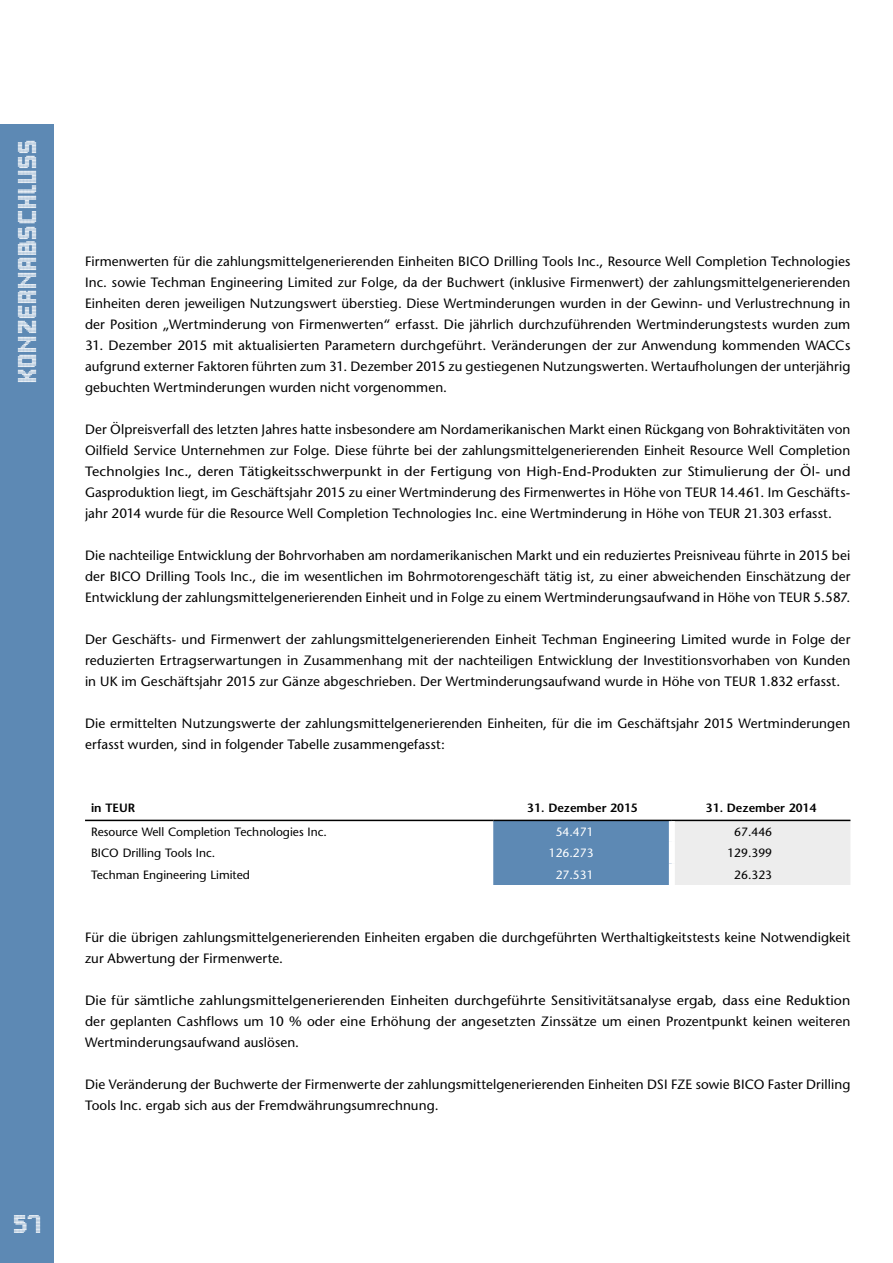
<style>
.page{position:relative;width:893px;height:1263px;background:#fff}
.page>*{position:absolute;margin:0;border:0;box-sizing:border-box;transform-origin:0 0}
.t1{font:22.5px "Sams Town";letter-spacing:.05em;color:#fff}
._2016-Fließtext{font:13.5px/21px "Stone Sans";letter-spacing:.01em;color:#000;text-align:justify}
._2016-Fließtext-2{font:13.5px/21px "Stone Sans";letter-spacing:.01em;color:#000;text-align:justify;scale:1.05 1}
.Aufzählungszeichen{font:12px "Stone Sans";color:#000}
.Aufzählungszeichen-2{font:600 12px "Stone Sans";color:#000}
.Aufzählungszeichen-3{font:12px "Stone Sans";color:#fff}
</style>
<div class="page">
<div style="left:0;top:124px;width:54px;height:1139px;background:#5d89b4"></div>
<svg style="left:493px;top:821px;width:357px;height:64px;background:#a4bacf"></svg>
<hr style="left:493px;top:820px;width:179px;height:1px;background:#000">
<hr style="left:672px;top:820px;width:178px;height:1px;background:#000">
<hr style="left:85px;top:820px;width:408px;height:1px;background:#000">
<div style="left:669px;top:821px;width:6px;height:21px;background:#fff"></div>
<div style="left:669px;top:842px;width:6px;height:21px;background:#fff"></div>
<div style="left:669px;top:863px;width:6px;height:22px;background:#fff"></div>
<h1 class="t1" style="left:14px;top:383px;width:244px;rotate:-90deg">KONZERNABSCHLUSS</h1>
<h1 class="t1" style="left:13px;top:1212px;width:29px">57</h1>
<p class="_2016-Fließtext" style="left:85px;top:251px;width:767px">Firmenwerten für die zahlungsmittelgenerierenden Einheiten BICO Drilling Tools Inc., Resource Well Completion Technologies Inc. sowie Techman Engineering Limited zur Folge, da der Buchwert (inklusive Firmenwert) der zahlungsmittelgenerierenden Einheiten deren jeweiligen Nutzungswert überstieg. Diese Wertminderungen wurden in der Gewinn- und Verlustrechnung in der Position „Wertminderung von Firmenwerten“ erfasst. Die jährlich durchzuführenden Wertminderungstests wurden zum</p>
<p class="_2016-Fließtext" style="left:85px;top:335px;width:767px">31. Dezember 2015 mit aktualisierten Parametern durchgeführt. Veränderungen der zur Anwendung kommenden WACCs aufgrund externer Faktoren führten zum 31. Dezember 2015 zu gestiegenen Nutzungswerten. Wertaufholungen der unterjährig gebuchten Wertminderungen wurden nicht vorgenommen.</p>
<p class="_2016-Fließtext" style="left:85px;top:419px;width:767px">Der Ölpreisverfall des letzten Jahres hatte insbesondere am Nordamerikanischen Markt einen Rückgang von Bohraktivitäten von Oilfield Service Unternehmen zur Folge. Diese führte bei der zahlungsmittelgenerierenden Einheit Resource Well Completion Technolgies Inc., deren Tätigkeitsschwerpunkt in der Fertigung von High-End-Produkten zur Stimulierung der Öl- und Gasproduktion liegt, im Geschäftsjahr 2015 zu einer Wertminderung des Firmenwertes in Höhe von TEUR 14.461. Im Geschäfts&shy;jahr 2014 wurde für die Resource Well Completion Technologies Inc. eine Wertminderung in Höhe von TEUR 21.303 erfasst.</p>
<p class="_2016-Fließtext" style="left:85px;top:545px;width:767px">Die nachteilige Entwicklung der Bohrvorhaben am nordamerikanischen Markt und ein reduziertes Preisniveau führte in 2015 bei der BICO Drilling Tools Inc., die im wesentlichen im Bohrmotorengeschäft tätig ist, zu einer abweichenden Einschätzung der Entwicklung der zahlungsmittelgenerierenden Einheit und in Folge zu einem Wertminderungsaufwand in Höhe von TEUR 5.587.</p>
<p class="_2016-Fließtext" style="left:85px;top:629px;width:767px">Der Geschäfts- und Firmenwert der zahlungsmittelgenerierenden Einheit Techman Engineering Limited wurde in Folge der reduzierten Ertragserwartungen in Zusammenhang mit der nachteiligen Entwicklung der Investitionsvorhaben von Kunden in UK im Geschäftsjahr 2015 zur Gänze abgeschrieben. Der Wertminderungsaufwand wurde in Höhe von TEUR 1.832 erfasst.</p>
<p class="_2016-Fließtext" style="left:85px;top:713px;width:767px">Die ermittelten Nutzungswerte der zahlungsmittelgenerierenden Einheiten, für die im Geschäftsjahr 2015 Wertminderungen erfasst wurden, sind in folgender Tabelle zusammengefasst:</p>
<p class="Aufzählungszeichen-2" style="left:91px;top:801px;width:46px">in TEUR</p>
<p class="Aufzählungszeichen-2" style="left:527px;top:801px;width:112px">31. Dezember 2015</p>
<p class="Aufzählungszeichen-2" style="left:706px;top:801px;width:112px">31. Dezember 2014</p>
<p class="Aufzählungszeichen" style="left:91px;top:824px;width:237px">Resource Well Completion Technologies Inc.</p>
<p class="Aufzählungszeichen-3" style="left:556px;top:824px;width:39px">54.471</p>
<p class="Aufzählungszeichen" style="left:734px;top:824px;width:39px">67.446</p>
<p class="Aufzählungszeichen" style="left:91px;top:846px;width:126px">BICO Drilling Tools Inc.</p>
<p class="Aufzählungszeichen-3" style="left:549px;top:846px;width:46px">126.273</p>
<p class="Aufzählungszeichen" style="left:727px;top:846px;width:46px">129.399</p>
<p class="Aufzählungszeichen" style="left:91px;top:867px;width:160px">Techman Engineering Limited</p>
<p class="Aufzählungszeichen-3" style="left:556px;top:867px;width:39px">27.531</p>
<p class="Aufzählungszeichen" style="left:734px;top:867px;width:39px">26.323</p>
<p class="_2016-Fließtext" style="left:85px;top:927px;width:767px">Für die übrigen zahlungsmittelgenerierenden Einheiten ergaben die durchgeführten Werthaltigkeitstests keine Notwendigkeit zur Abwertung der Firmenwerte.</p>
<p class="_2016-Fließtext-2" style="left:85px;top:990px;width:730px">Die für sämtliche zahlungsmittelgenerierenden Einheiten durchgeführte Sensitivitätsanalyse ergab, dass eine Reduktion der geplanten Cashflows um 10 % oder eine Erhöhung der angesetzten Zinssätze um einen Prozentpunkt keinen weiteren Wertminderungsaufwand auslösen.</p>
<p class="_2016-Fließtext" style="left:85px;top:1074px;width:767px">Die Veränderung der Buchwerte der Firmenwerte der zahlungsmittelgenerierenden Einheiten DSI FZE sowie BICO Faster Drilling<br>Tools Inc. ergab sich aus der Fremdwährungsumrechnung.</p>
</div>
